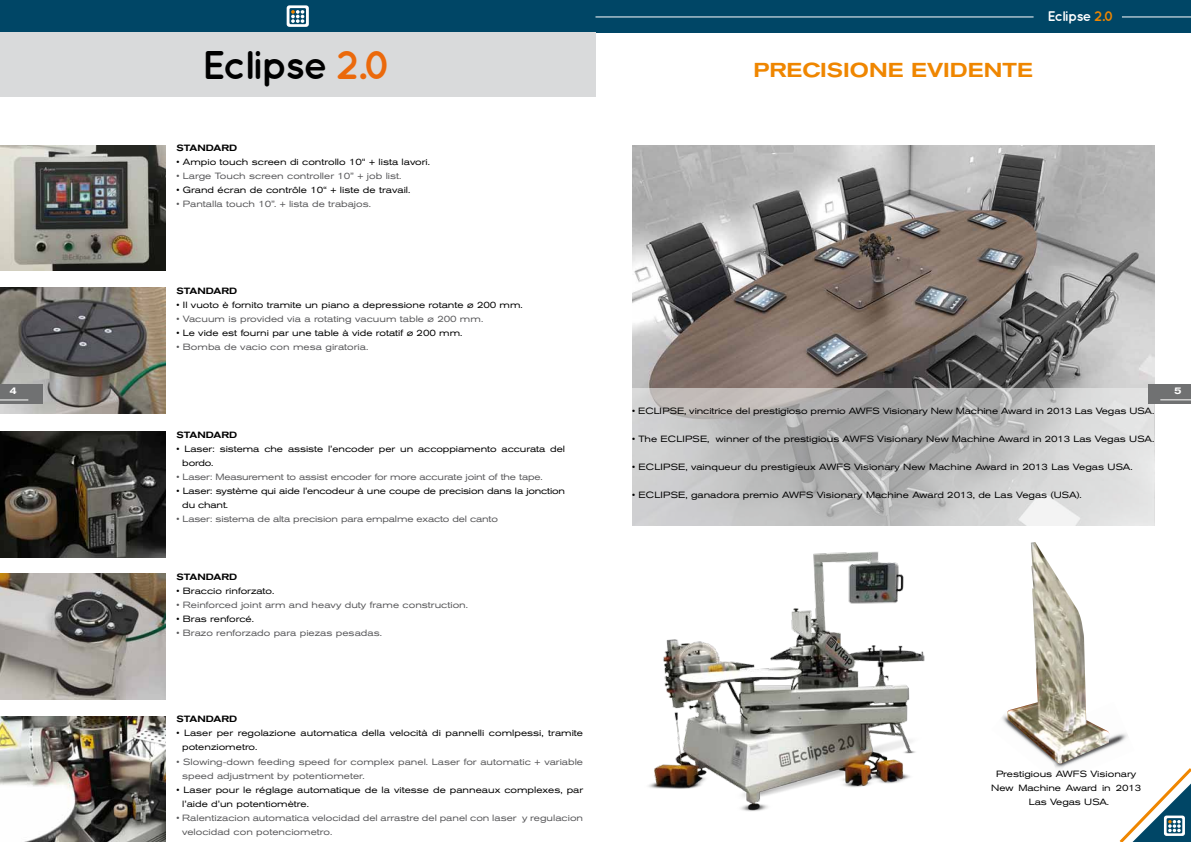
<style>
.page{position:relative;width:1191px;height:842px;background:#fff}
.page>*{position:absolute;margin:0;border:0;box-sizing:border-box;transform-origin:0 0}
.t1{font:700 40px "Quicksand";letter-spacing:-.05em;color:#000}
.t2{font:500 expanded 20px "Akzidenz Grotesk BQ";color:#ef8600}
.t3{font:700 14px "Quicksand";letter-spacing:-.05em;color:#fff}
.t4{font:500 expanded 10px "Akzidenz Grotesk BQ";color:#fff}
.t5{font:expanded 9px/14px "Akzidenz Grotesk BE";color:#000}
.t6{font:expanded 9px/14px "Akzidenz Grotesk BE";color:#58585a}
.t7{font:expanded 9px "Akzidenz Grotesk BE";letter-spacing:-.02em;color:#58585a}
.t8{font:expanded 9px/14px "Akzidenz Grotesk BE";letter-spacing:-.02em;color:#000}
.t9{font:500 expanded 9px "Akzidenz Grotesk BQ";color:#000}
.s1{color:#eb690b}
.s2{color:#ef8600}
</style>
<div class="page">
<img style="left:1109px;top:733px;width:19px;height:15px">
<img style="left:1002px;top:715px;width:68px;height:54px">
<img style="left:1007px;top:542px;width:102px;height:222px">
<img style="left:0;top:288px;width:166px;height:126px">
<img style="left:0;top:573px;width:166px;height:126px">
<img style="left:632px;top:145px;width:522px;height:243px">
<img style="left:648px;top:551px;width:277px;height:260px">
<svg style="left:632px;top:388px;width:522px;height:137px;background:#c3c3c3"></svg>
<img style="left:0;top:145px;width:166px;height:126px">
<img style="left:0;top:432px;width:166px;height:125px">
<div style="left:0;top:0;width:1191px;height:32px;background:#004666"></div>
<svg style="left:287px;top:5px;width:22px;height:22px"></svg>
<hr style="left:595px;top:16px;width:438px;height:1px;background:#fff">
<hr style="left:1122px;top:16px;width:69px;height:1px;background:#fff">
<svg style="left:1119px;top:768px;width:72px;height:74px"></svg>
<div style="left:0;top:32px;width:595px;height:64px;background:#d9dadb"></div>
<img style="left:0;top:716px;width:166px;height:126px">
<div style="left:0;top:384px;width:43px;height:20px;background:#707172"></div>
<svg style="left:0;top:399px;width:28px;height:1px"></svg>
<div style="left:1148px;top:384px;width:43px;height:20px;background:#707172"></div>
<hr style="left:1160px;top:399px;width:31px;height:1px;background:#fff">
<h1 class="t1" style="left:202px;top:41px;width:192px">Eclipse <span class="s1">2.0</span></h1>
<p class="t9" style="left:176px;top:143px;width:62px">STANDARD</p>
<p class="t5" style="left:176px;top:155px;width:255px">• Ampio touch screen di controllo 10“ + lista lavori.</p>
<p class="t6" style="left:176px;top:169px;width:226px">• Large Touch screen controller 10” + job list.</p>
<p class="t5" style="left:176px;top:183px;width:235px">• Grand écran de contrôle 10“ + liste de travail.</p>
<p class="t6" style="left:176px;top:197px;width:196px">• Pantalla touch 10”. + lista de trabajos.</p>
<p class="t9" style="left:176px;top:286px;width:62px">STANDARD</p>
<p class="t5" style="left:176px;top:298px;width:348px">• Il vuoto è fornito tramite un piano a depressione rotante ø 200 mm.</p>
<p class="t6" style="left:176px;top:312px;width:308px">• Vacuum is provided via a rotating vacuum table ø 200 mm.</p>
<p class="t5" style="left:176px;top:326px;width:287px">• Le vide est fourni par une table à vide rotatif ø 200 mm.</p>
<p class="t6" style="left:176px;top:340px;width:193px">• Bomba de vacio con mesa giratoria.</p>
<h2 class="t2" style="left:753px;top:59px;width:281px">PRECISIONE EVIDENTE</h2>
<h3 class="t3" style="left:1047px;top:8px;width:68px">Eclipse <span class="s2">2.0</span></h3>
<p class="t4" style="left:9px;top:385px;width:9px">4</p>
<p class="t4" style="left:1174px;top:385px;width:9px">5</p>
<p class="t9" style="left:177px;top:430px;width:62px">STANDARD</p>
<p class="t5" style="left:182px;top:442px;width:384px;text-indent:-6px">• Laser: sistema che assiste l’encoder per un accoppiamento accurata del bordo.</p>
<p class="t7" style="left:177px;top:472px;width:367px">• Laser: Measurement to assist encoder for more accurate joint of the tape.</p>
<p class="t8" style="left:182px;top:484px;width:384px;text-indent:-6px">• Laser: système qui aide l’encodeur à une coupe de precision dans la jonction du chant.</p>
<p class="t7" style="left:177px;top:514px;width:323px">• Laser: sistema de alta precision para empalme exacto del canto</p>
<p class="t9" style="left:176px;top:571px;width:62px">STANDARD</p>
<p class="t5" style="left:176px;top:584px;width:99px">• Braccio rinforzato.</p>
<p class="t6" style="left:176px;top:598px;width:293px">• Reinforced joint arm and heavy duty frame construction.</p>
<p class="t5" style="left:176px;top:612px;width:79px">• Bras renforcé.</p>
<p class="t6" style="left:176px;top:626px;width:207px">• Brazo renforzado para piezas pesadas.</p>
<p class="t9" style="left:176px;top:714px;width:62px">STANDARD</p>
<p class="t5" style="left:182px;top:726px;width:402px;text-indent:-6px">• Laser per regolazione automatica della velocità di pannelli comlpessi, tramite potenziometro.</p>
<p class="t6" style="left:182px;top:754px;width:402px;text-indent:-6px">• Slowing-down feeding speed for complex panel. Laser for automatic + variable speed adjustment by potentiometer.</p>
<p class="t5" style="left:182px;top:782px;width:402px;text-indent:-6px">• Laser pour le réglage automatique de la vitesse de panneaux complexes, par l’aide d’un potentiomètre.</p>
<p class="t6" style="left:182px;top:810px;width:402px;text-indent:-6px">• Ralentizacion automatica velocidad del arrastre del panel con laser y regulacion velocidad con potenciometro.</p>
<p class="t5" style="left:632px;top:404px;width:523px">• ECLIPSE, vincitrice del prestigioso premio AWFS Visionary New Machine Award in 2013 Las Vegas USA.</p>
<p class="t5" style="left:632px;top:432px;width:523px">• The ECLIPSE, winner of the prestigious AWFS Visionary New Machine Award in 2013 Las Vegas USA.</p>
<p class="t5" style="left:632px;top:460px;width:502px">• ECLIPSE, vainqueur du prestigieux AWFS Visionary New Machine Award in 2013 Las Vegas USA.</p>
<p class="t5" style="left:632px;top:488px;width:451px">• ECLIPSE, ganadora premio AWFS Visionary Machine Award 2013, de Las Vegas (USA).</p>
<p class="t5" style="left:996px;top:766px;width:142px">Prestigious AWFS Visionary</p>
<p class="t5" style="left:991px;top:780px;width:151px">New Machine Award in 2013</p>
<p class="t5" style="left:1029px;top:794px;width:82px">Las Vegas USA.</p>
</div>
